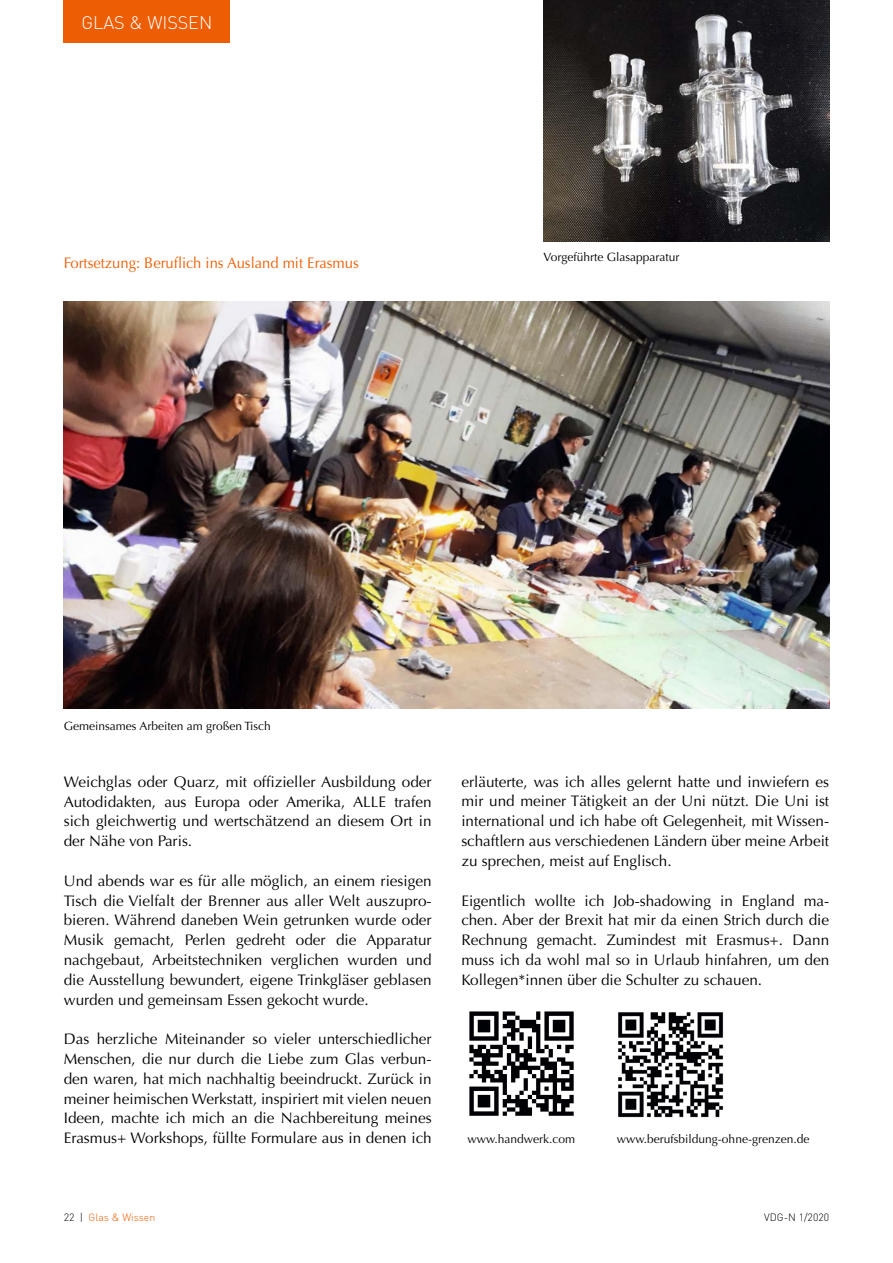
<style>
.page{position:relative;width:893px;height:1263px;background:#fff}
.page>*{position:absolute;margin:0;border:0;box-sizing:border-box;transform-origin:0 0}
.t1{font:300 18px "DIN";color:#fff}
.t2{font:15.3px/19.8px "Optima";color:#000;text-align:justify}
.t3{font:15.3px "Optima";color:#ed5d03;scale:.96 1}
.t4{font:12px "Optima";color:#000}
.t5{font:300 10.5px "DIN";color:#ed5d03}
.t6{font:300 10.5px "DIN";color:#000}
.s1{color:#000}
</style>
<div class="page">
<div style="left:64px;top:0;width:166px;height:43px;background:#ed5d03"></div>
<img style="left:64px;top:302px;width:765px;height:407px">
<img style="left:618px;top:1012px;width:106px;height:106px">
<img style="left:469px;top:1011px;width:105px;height:105px">
<img style="left:543px;top:0;width:286px;height:241px">
<p class="t1" style="left:81px;top:12px;width:132px">GLAS &amp; WISSEN</p>
<p class="t3" style="left:64px;top:254px;width:309px">Fortsetzung: Beruflich ins Ausland mit Erasmus</p>
<p class="t4" style="left:543px;top:252px;width:137px">Vorgeführte Glasapparatur</p>
<p class="t4" style="left:64px;top:721px;width:208px">Gemeinsames Arbeiten am großen Tisch</p>
<p class="t2" style="left:64px;top:772px;width:369px">Weichglas oder Quarz, mit offizieller Ausbildung oder Autodidakten, aus Europa oder Amerika, ALLE trafen sich gleichwertig und wertschätzend an diesem Ort in der Nähe von Paris.</p>
<p class="t2" style="left:64px;top:872px;width:369px">Und abends war es für alle möglich, an einem riesigen Tisch die Vielfalt der Brenner aus aller Welt auszupro&shy;bieren. Während daneben Wein getrunken wurde oder Musik gemacht, Perlen gedreht oder die Apparatur nachgebaut, Arbeitstechniken verglichen wurden und die Ausstellung bewundert, eigene Trinkgläser geblasen wurden und gemeinsam Essen gekocht wurde.</p>
<p class="t2" style="left:64px;top:1030px;width:369px">Das herzliche Miteinander so vieler unterschiedlicher Menschen, die nur durch die Liebe zum Glas verbun&shy;den waren, hat mich nachhaltig beeindruckt. Zurück in meiner heimischen Werkstatt, inspiriert mit vielen neuen Ideen, machte ich mich an die Nachbereitung meines Erasmus+ Workshops, füllte Formulare aus in denen ich</p>
<p class="t2" style="left:461px;top:773px;width:369px">erläuterte, was ich alles gelernt hatte und inwiefern es mir und meiner Tätigkeit an der Uni nützt. Die Uni ist international und ich habe oft Gelegenheit, mit Wissen&shy;schaftlern aus verschiedenen Ländern über meine Arbeit zu sprechen, meist auf Englisch.</p>
<p class="t2" style="left:461px;top:891px;width:369px">Eigentlich wollte ich Job-shadowing in England ma&shy;chen. Aber der Brexit hat mir da einen Strich durch die Rechnung gemacht. Zumindest mit Erasmus+. Dann muss ich da wohl mal so in Urlaub hinfahren, um den Kollegen*innen über die Schulter zu schauen.</p>
<p class="t4" style="left:467px;top:1133px;width:109px">www.handwerk.com</p>
<p class="t4" style="left:617px;top:1133px;width:194px">www.berufsbildung-ohne-grenzen.de</p>
<p class="t5" style="left:64px;top:1213px;width:93px"><span class="s1">22 |</span> Glas &amp; Wissen</p>
<p class="t6" style="left:764px;top:1211px;width:67px">VDG-N 1/2020</p>
</div>
